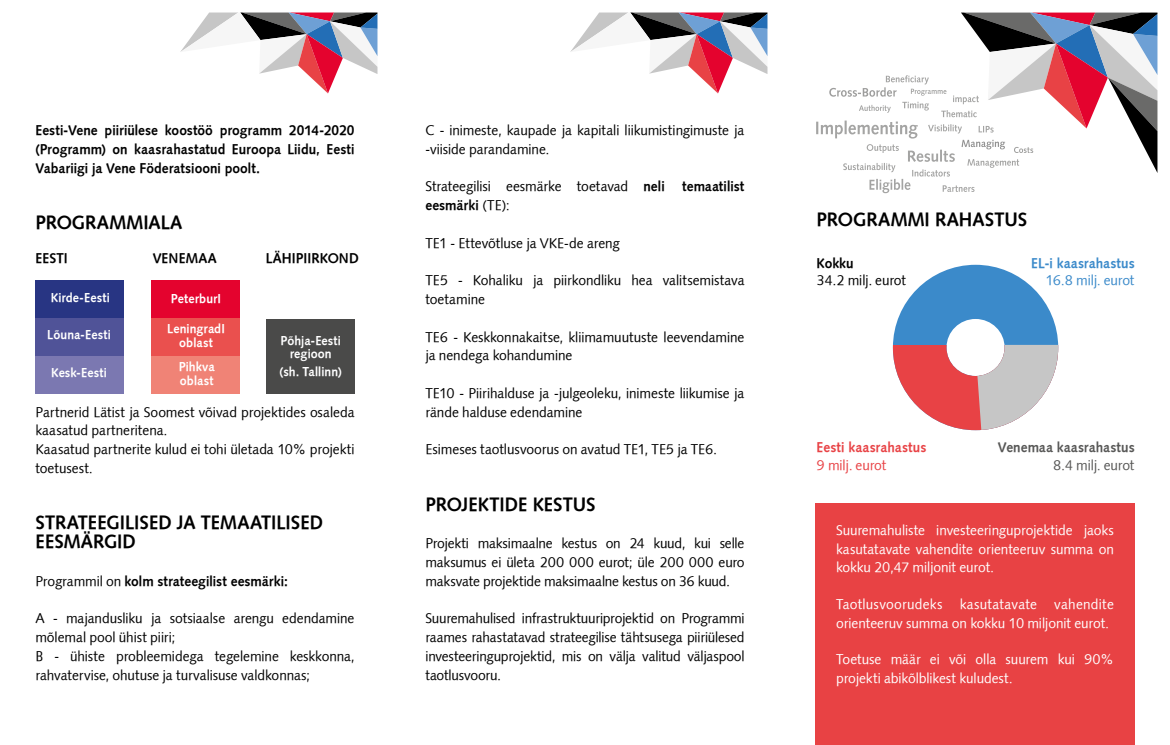
<style>
.page{position:relative;width:1170px;height:745px;background:#fff}
.page>*{position:absolute;margin:0;border:0;box-sizing:border-box;transform-origin:0 0}
.t1{font:700 18.75px/18.8px "Symphony";letter-spacing:.005em;color:#000}
.t2{font:13.75px/18.8px "Symphony";color:#000}
.t3{font:13.75px/18.8px "Symphony";color:#fff}
.t4{font:700 13.75px/18.8px "Symphony";letter-spacing:.005em;color:#000;text-align:justify}
.t5{font:700 13.75px "Symphony";letter-spacing:.005em;color:#575756}
.t6{font:700 13.75px "Symphony";letter-spacing:.005em;color:#e84245}
.t7{font:13.75px "Symphony";letter-spacing:.02em;color:#fff}
.t8{font:700 13.75px "Symphony";letter-spacing:.01em;color:#3b8aca}
.t9{font:13.75px "Symphony";letter-spacing:-.005em;color:#3b8aca}
.t10{font:13.75px "Symphony";letter-spacing:-.005em;color:#575756}
.t11{font:13.75px "Symphony";letter-spacing:-.005em;color:#e84245}
.t12{font:700 12.5px/13.8px "Symphony";letter-spacing:.01em;color:#fff;text-align:center}
.s1{font-weight:400}
.s2{font-weight:700}
</style>
<div class="page">
<svg style="left:180px;top:13px;width:197px;height:80px"></svg>
<svg style="left:570px;top:13px;width:197px;height:80px"></svg>
<div style="left:815px;top:503px;width:319px;height:241px;background:#e84244"></div>
<svg style="left:892px;top:264px;width:166px;height:166px"></svg>
<svg style="left:816px;top:13px;width:341px;height:180px"></svg>
<div style="left:266px;top:319px;width:88px;height:74px;background:#4a4a49"></div>
<div style="left:35px;top:280px;width:89px;height:38px;background:#283583"></div>
<div style="left:35px;top:318px;width:89px;height:38px;background:#505398"></div>
<div style="left:35px;top:356px;width:89px;height:37px;background:#7b78b1"></div>
<div style="left:151px;top:280px;width:89px;height:38px;background:#e4032e"></div>
<div style="left:151px;top:318px;width:89px;height:38px;background:#ea504e"></div>
<div style="left:151px;top:356px;width:89px;height:37px;background:#f08376"></div>
<p class="t4" style="left:35px;top:121px;width:320px">Eesti-Vene piiriülese koostöö programm 2014-2020 (Programm) on kaasrahastatud Euroopa Liidu, Eesti Vabariigi ja Vene Föderatsiooni poolt.</p>
<h1 class="t1" style="left:35px;top:213px;width:148px">PROGRAMMIALA</h1>
<p class="t4" style="left:35px;top:249px;width:34px">EESTI</p>
<p class="t4" style="left:153px;top:249px;width:66px">VENEMAA</p>
<p class="t4" style="left:266px;top:248px;width:94px">LÄHIPIIRKOND</p>
<p class="t12" style="left:51px;top:290px;width:60px">Kirde-Eesti</p>
<p class="t12" style="left:171px;top:292px;width:52px">PeterburI</p>
<p class="t12" style="left:47px;top:328px;width:65px">Lõuna-Eesti</p>
<p class="t12" style="left:167px;top:321px;width:59px">LeningradI oblast</p>
<p class="t12" style="left:51px;top:365px;width:57px">Kesk-Eesti</p>
<p class="t12" style="left:179px;top:359px;width:38px;text-align:left">Pihkva oblast</p>
<p class="t12" style="left:280px;top:333px;width:62px">Põhja-Eesti regioon</p>
<p class="t12" style="left:279px;top:364px;width:64px">(sh. Tallinn)</p>
<p class="t2" style="left:35px;top:402px;width:320px">Partnerid Lätist ja Soomest võivad projektides osaleda kaasatud partneritena.<br>Kaasatud partnerite kulud ei tohi ületada 10% projekti toetusest.</p>
<h1 class="t1" style="left:35px;top:513px;width:289px">STRATEEGILISED JA TEMAATILISED<br>EESMÄRGID</h1>
<p class="t4" style="left:35px;top:571px;width:254px"><span class="s1">Programmil on</span> kolm strateegilist eesmärki:</p>
<p class="t2" style="left:35px;top:608px;width:320px">A - majandusliku ja sotsiaalse arengu edendamine mõlemal pool ühist piiri;<br>B - ühiste probleemidega tegelemine keskkonna, rahvatervise, ohutuse ja turvalisuse valdkonnas;</p>
<p class="t2" style="left:425px;top:121px;width:320px">C - inimeste, kaupade ja kapitali liikumistingimuste ja -viiside parandamine.</p>
<p class="t2" style="left:425px;top:177px;width:241px">Strateegilisi eesmärke toetavad <span class="s2">neli</span></p>
<p class="t4" style="left:682px;top:177px;width:64px">temaatilist</p>
<p class="t4" style="left:425px;top:196px;width:85px">eesmärki <span class="s1">(TE):</span></p>
<p class="t2" style="left:425px;top:233px;width:196px">TE1 - Ettevõtluse ja VKE-de areng</p>
<p class="t2" style="left:425px;top:271px;width:320px">TE5 - Kohaliku ja piirkondliku hea valitsemistava toetamine</p>
<p class="t2" style="left:425px;top:327px;width:320px">TE6 - Keskkonnakaitse, kliimamuutuste leevendamine ja nendega kohandumine</p>
<p class="t2" style="left:425px;top:383px;width:320px">TE10 - Piirihalduse ja -julgeoleku, inimeste liikumise ja rände halduse edendamine</p>
<p class="t2" style="left:425px;top:439px;width:293px">Esimeses taotlusvoorus on avatud TE1, TE5 ja TE6.</p>
<h1 class="t1" style="left:425px;top:494px;width:172px">PROJEKTIDE KESTUS</h1>
<p class="t2" style="left:425px;top:533px;width:320px;text-align:justify">Projekti maksimaalne kestus on 24 kuud, kui selle maksumus ei ületa 200 000 eurot; üle 200 000 euro maksvate projektide maksimaalne kestus on 36 kuud.</p>
<p class="t2" style="left:425px;top:608px;width:320px;text-align:justify">Suuremahulised infrastruktuuriprojektid on Programmi raames rahastatavad strateegilise tähtsusega piiriülesed investeeringuprojektid, mis on välja valitud väljaspool taotlusvooru.</p>
<h1 class="t1" style="left:816px;top:210px;width:212px">PROGRAMMI RAHASTUS</h1>
<p class="t4" style="left:816px;top:253px;width:38px">Kokku</p>
<p class="t2" style="left:816px;top:271px;width:91px">34.2 milj. eurot</p>
<p class="t6" style="left:816px;top:438px;width:111px">Eesti kaasrahastus</p>
<p class="t11" style="left:816px;top:456px;width:71px">9 milj. eurot</p>
<p class="t8" style="left:1030px;top:254px;width:105px">EL-i kaasrahastus</p>
<p class="t9" style="left:1045px;top:272px;width:91px">16.8 milj. eurot</p>
<p class="t5" style="left:997px;top:438px;width:138px">Venemaa kaasrahastus</p>
<p class="t10" style="left:1053px;top:456px;width:83px">8.4 milj. eurot</p>
<p class="t3" style="left:836px;top:520px;width:279px;text-align:justify">Suuremahuliste investeeringuprojektide jaoks kasutatavate vahendite orienteeruv summa on kokku 20,47 miljonit eurot.</p>
<p class="t7" style="left:836px;top:595px;width:108px">Taotlusvoorudeks</p>
<p class="t3" style="left:959px;top:594px;width:79px">kasutatavate</p>
<p class="t3" style="left:836px;top:594px;width:279px;text-indent:218px">vahendite orienteeruv summa on kokku 10 miljonit eurot.</p>
<p class="t3" style="left:836px;top:649px;width:279px">Toetuse määr ei või olla suurem kui 90% projekti abikõlblikest kuludest.</p>
</div>
